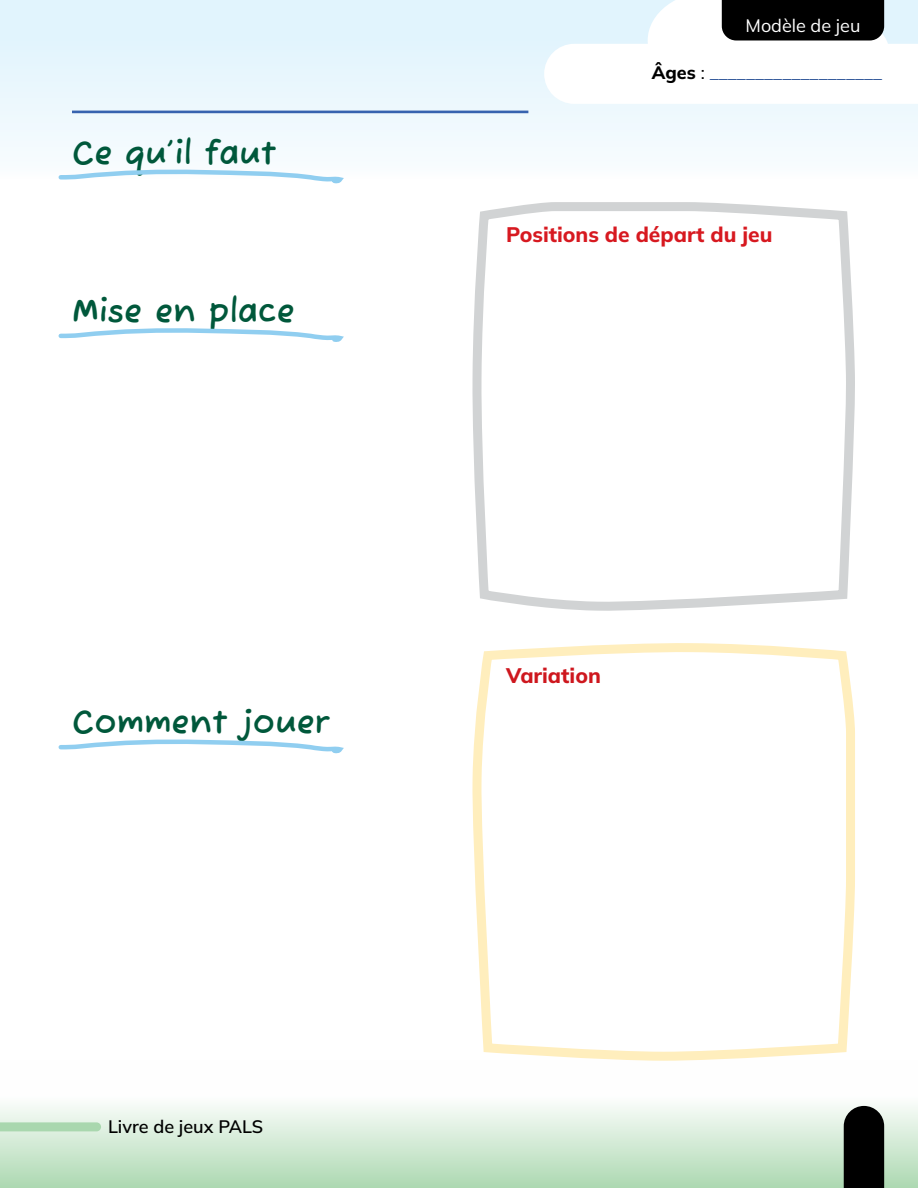
<style>
.page{position:relative;width:918px;height:1188px;background:#fff}
.page>*{position:absolute;margin:0;border:0;box-sizing:border-box;transform-origin:0 0}
.t1{font:700 33px "Fuzzy Bubbles";color:#00583b}
.t2{font:800 21px "Mulish";color:#d71920}
.t3{font:800 21px "Mulish";color:#ce171e}
.t4{font:18px "Mulish";color:#2f5699}
.t5{font:600 18px "Mulish";color:#000}
.t6{font:18px "Mulish";color:#fff}
.s1{font-weight:800;color:#000}
.s2{color:#000}
</style>
<div class="page">
<div style="left:0;top:1061px;width:918px;height:127px;background:linear-gradient(to bottom,#fff,#b2dbb7)"></div>
<svg style="left:0;top:1122px;width:101px;height:9px"></svg>
<div style="left:0;top:0;width:918px;height:179px;background:#edf8fd"></div>
<div style="left:844px;top:1106px;width:40px;height:82px;background:#000"></div>
<svg style="left:544px;top:0;width:374px;height:104px"></svg>
<svg style="left:467px;top:643px;width:393px;height:422px"></svg>
<svg style="left:58px;top:328px;width:286px;height:14px"></svg>
<svg style="left:58px;top:739px;width:286px;height:15px"></svg>
<hr style="left:72px;top:111px;width:456px;height:2px;background:#3763af">
<svg style="left:56px;top:167px;width:291px;height:17px"></svg>
<svg style="left:472px;top:202px;width:383px;height:409px"></svg>
<h3 class="t1" style="left:72px;top:124px;width:206px">Ce qu’il faut</h3>
<h3 class="t1" style="left:72px;top:283px;width:225px">Mise en place</h3>
<h3 class="t1" style="left:72px;top:694px;width:258px">Comment jouer</h3>
<p class="t5" style="left:108px;top:1114px;width:157px">Livre de jeux PALS</p>
<p class="t6" style="left:746px;top:13px;width:116px">Modèle de jeu</p>
<p class="t4" style="left:652px;top:60px;width:232px"><span class="s1">Âges</span> <span class="s2">:</span> ___________________</p>
<p class="t2" style="left:506px;top:221px;width:268px">Positions de départ du jeu</p>
<h4 class="t3" style="left:506px;top:662px;width:96px">Variation</h4>
</div>
